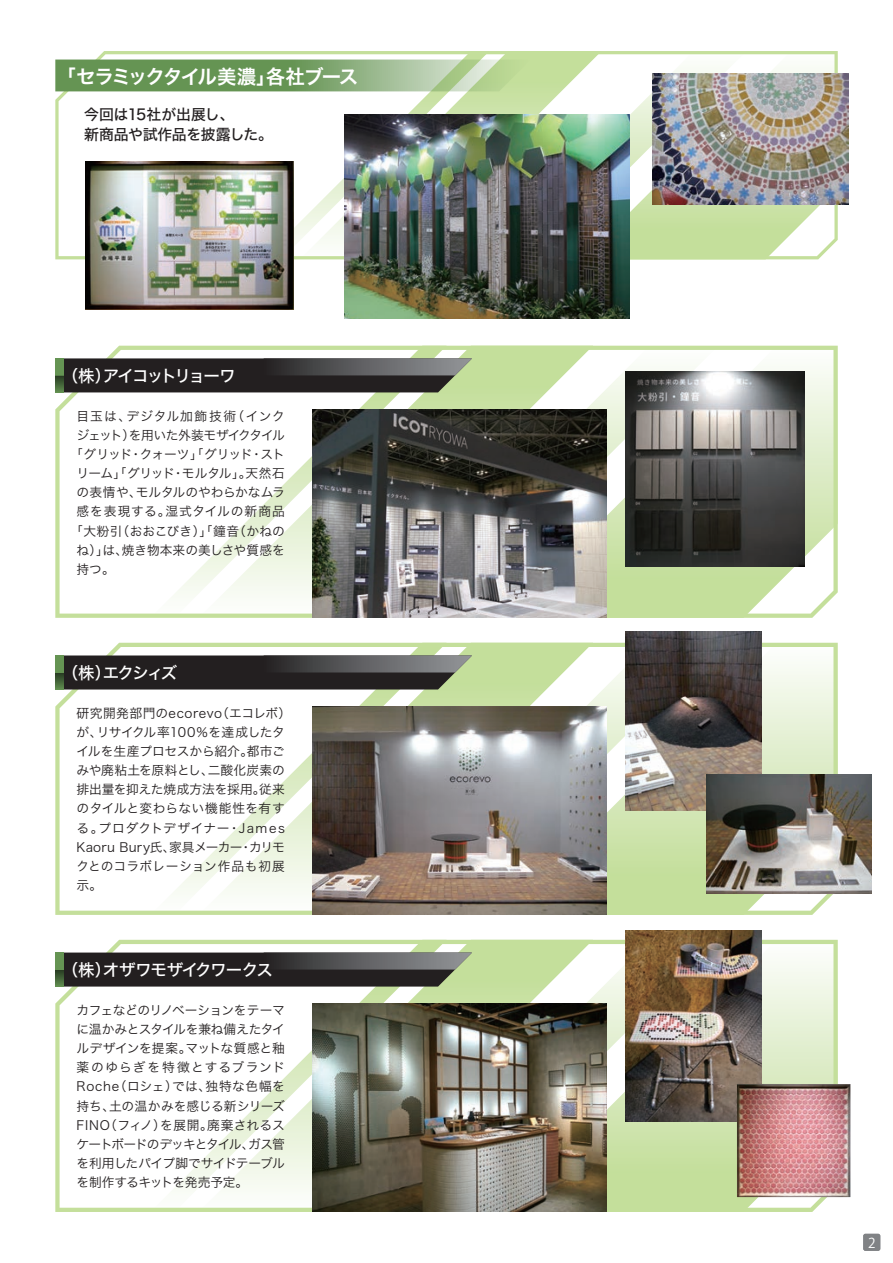
<style>
.page{position:relative;width:893px;height:1263px;background:#fff}
.page>*{position:absolute;margin:0;border:0;box-sizing:border-box;transform-origin:0 0}
.t1{font:19.5px "Hira Kaku Std W6";letter-spacing:-.095em;color:#fff}
.t2{font:16.5px "Hira Kaku Std W5";letter-spacing:-.105em;color:#fff}
.t3{font:16.5px "Hira Kaku Std W5";letter-spacing:-.065em;color:#fff}
.t4{font:14.85px/20.2px "Hira Kaku Std W5";letter-spacing:-.02em;color:#231f20}
.t5{font:13.65px "Koz Go Pro";color:#fff}
.t6{font:12.75px/19.2px "Hira Kaku Std W3";letter-spacing:-.005em;color:#231f20}
.t7{font:12.75px "Hira Kaku Std W3";letter-spacing:.075em;color:#231f20}
.t8{font:12.75px "Hira Kaku Std W3";letter-spacing:-.075em;color:#231f20}
.t9{font:12.75px "Hira Kaku Std W3";letter-spacing:-.04em;color:#231f20}
.t10{font:12.75px "Hira Kaku Std W3";letter-spacing:-.07em;color:#231f20}
</style>
<div class="page">
<img style="left:55px;top:51px;width:826px;height:1200px">
<h1 class="t1" style="left:57px;top:61px;width:303px">「セラミックタイル美濃」各社ブース</h1>
<p class="t4" style="left:84px;top:105px;width:190px">今回は15社が出展し、<br>新商品や試作品を披露した。</p>
<p class="t2" style="left:62px;top:363px;width:175px">（株）アイコットリョーワ</p>
<p class="t7" style="left:77px;top:406px;width:210px">目玉は、デジタル加飾技術（インク</p>
<p class="t10" style="left:77px;top:425px;width:210px">ジェット）を用いた外装モザイクタイル</p>
<p class="t8" style="left:70px;top:445px;width:216px">「グリッド・クォーツ」「グリッド・スト</p>
<p class="t9" style="left:77px;top:464px;width:210px">リーム」「グリッド・モルタル」。天然石</p>
<p class="t6" style="left:77px;top:483px;width:210px">の表情や、モルタルのやわらかなムラ</p>
<p class="t7" style="left:77px;top:502px;width:210px">感を表現する。湿式タイルの新商品</p>
<p class="t6" style="left:70px;top:521px;width:216px">「大粉引（おおこびき）」「鐘音（かねの</p>
<p class="t6" style="left:77px;top:540px;width:210px">ね）」は、焼き物本来の美しさや質感を</p>
<p class="t6" style="left:77px;top:559px;width:40px">持つ。</p>
<p class="t2" style="left:62px;top:660px;width:117px">（株）エクシィズ</p>
<p class="t6" style="left:77px;top:703px;width:216px">研究開発部門のecorevo（エコレボ）が、リサイクル率100％を達成したタイルを生産プロセスから紹介。都市ごみや廃粘土を原料とし、二酸化炭素の排出量を抑えた焼成方法を採用。従来のタイルと変わらない機能性を有する。プロダクトデザイナー・James<br>Kaoru Bury氏、家具メーカー・カリモクとのコラボレーション作品も初展示。</p>
<p class="t3" style="left:62px;top:957px;width:213px">（株）オザワモザイクワークス</p>
<p class="t6" style="left:77px;top:1000px;width:210px;text-align:justify">カフェなどのリノベーションをテーマに温かみとスタイルを兼ね備えたタイルデザインを提案。マットな質感と釉薬のゆらぎを特徴とするブランドRoche（ロシェ）では、独特な色幅を持ち、土の温かみを感じる新シリーズFINO（フィノ）を展開。廃棄されるスケートボードのデッキとタイル、ガス管を利用したパイプ脚でサイドテーブルを制作するキットを発売予定。</p>
<p class="t5" style="left:868px;top:1234px;width:9px">2</p>
</div>
